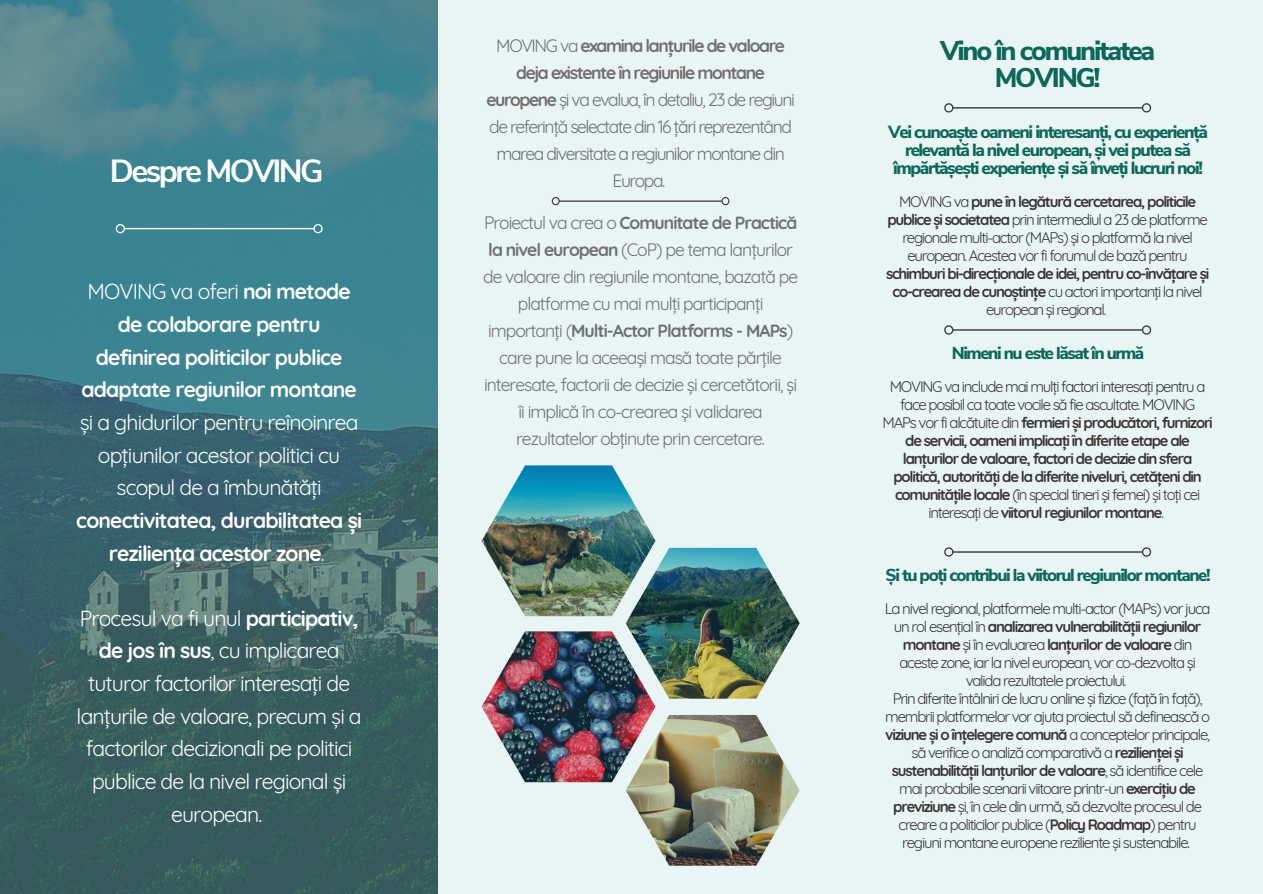
<style>
.page{position:relative;width:1263px;height:894px;background:#fff}
.page>*{position:absolute;margin:0;border:0;box-sizing:border-box;transform-origin:0 0}
.t1{font:700 31.95px "Nunito Sans";letter-spacing:-.08em;color:#fff}
.t2{font:800 27px/27px "Nunito Sans";letter-spacing:-.08em;color:#0d6759;text-align:center}
.t3{font:700 21.15px/32.5px "Quicksand";letter-spacing:-.04em;color:#fff;text-align:center}
.t4{font:21.15px/32.5px "Quicksand";letter-spacing:-.04em;color:#fff;text-align:center}
.t5{font:17.55px/27px "Quicksand";letter-spacing:-.055em;color:#70706d;text-align:center}
.t6{font:17.55px/27px "Quicksand";letter-spacing:-.08em;color:#70706d;text-align:center}
.t7{font:800 17.55px/18px "Nunito Sans";letter-spacing:-.08em;color:#0d6759;text-align:center}
.t8{font:800 17.25px "Nunito Sans";letter-spacing:-.08em;color:#0d6759}
.t9{font:15px/18px "Quicksand";letter-spacing:-.08em;color:#393533;text-align:center}
.t10{font:700 15px/18px "Quicksand";letter-spacing:-.08em;color:#393533;text-align:center}
.s1{font-weight:400}
.s2{font-weight:700}
</style>
<div class="page">
<img style="left:0;top:0;width:438px;height:893px">
<div style="left:438px;top:0;width:825px;height:893px;background:#e9f5f5"></div>
<svg style="left:116px;top:224px;width:207px;height:9px;background:#5b99a4"></svg>
<img style="left:481px;top:465px;width:174px;height:151px">
<img style="left:481px;top:631px;width:174px;height:151px">
<img style="left:626px;top:547px;width:174px;height:151px">
<img style="left:626px;top:714px;width:174px;height:151px">
<svg style="left:944px;top:103px;width:207px;height:9px"></svg>
<svg style="left:944px;top:325px;width:207px;height:9px"></svg>
<svg style="left:944px;top:547px;width:207px;height:9px"></svg>
<svg style="left:552px;top:197px;width:177px;height:8px"></svg>
<p class="t1" style="left:110px;top:150px;width:215px">Despre MOVING</p>
<p class="t3" style="left:76px;top:275px;width:287px"><span class="s1">MOVING va oferi</span> noi metode de colaborare pentru definirea politicilor publice adaptate regiunilor montane <span class="s1">și a ghidurilor pentru reînoinrea opțiunilor acestor politici cu scopul de a îmbunătăți </span>conectivitatea, durabilitatea și reziliența acestor zone<span class="s1">.</span></p>
<p class="t4" style="left:77px;top:601px;width:287px">Procesul va fi unul <span class="s2">participativ, de jos în sus</span>, cu implicarea tuturor factorilor interesați de lanțurile de valoare, precum și a factorilor decizionali pe politici publice de la nivel regional și european.</p>
<p class="t6" style="left:486px;top:32px;width:310px">MOVING va <span class="s2">examina lanțurile de valoare deja existente în regiunile montane europene</span> și va evalua, în detaliu, 23 de regiuni de referință selectate din 16 țări reprezentând marea diversitate a regiunilor montane din Europa.</p>
<p class="t5" style="left:483px;top:208px;width:316px">Proiectul va crea o <span class="s2">Comunitate de Practică la nivel european</span> (CoP) pe tema lanțurilor de valoare din regiunile montane, bazată pe platforme cu mai mulți participanți importanți (<span class="s2">Multi-Actor Platforms - MAPs</span>) care pune la aceeași masă toate părțile interesate, factorii de decizie și cercetătorii, și îi implică în co-crearea și validarea rezultatelor obținute prin cercetare.</p>
<p class="t2" style="left:940px;top:37px;width:217px">Vino în comunitatea<br>MOVING!</p>
<p class="t7" style="left:888px;top:123px;width:321px">Vei cunoaște oameni interesanți, cu experiență relevantă la nivel european, și vei putea să împărtășești experiențe și să înveți lucruri noi!</p>
<p class="t9" style="left:886px;top:192px;width:325px">MOVING va <span class="s2">pune în legătură cercetarea, politicile publice și societatea</span> prin intermediul a 23 de platforme regionale multi-actor (MAPs) și o platformă la nivel european. Acestea vor fi forumul de bază pentru <span class="s2">schimburi bi-direcționale de idei, pentru co-învățare și co-crearea de cunoștințe</span> cu actori importanți la nivel european și regional.</p>
<p class="t8" style="left:952px;top:342px;width:194px">Nimeni nu este lăsat în urmă</p>
<p class="t10" style="left:882px;top:377px;width:332px"><span class="s1">MOVING va include mai mulți factori interesați pentru a face posibil ca toate vocile să fie ascultate. MOVING MAPs vor fi alcătuite din</span> fermieri și producători, furnizori de servicii, oameni implicați în diferite etape ale lanțurilor de valoare, factori de decizie din sfera politică, autorități de la diferite niveluri, cetățeni din comunitățile locale <span class="s1">(în special tineri și femei) și toți cei interesați de</span> viitorul regiunilor montane<span class="s1">.</span></p>
<p class="t8" style="left:885px;top:563px;width:326px">Și tu poți contribui la viitorul regiunilor montane!</p>
<p class="t9" style="left:885px;top:599px;width:327px">La nivel regional, platformele multi-actor (MAPs) vor juca un rol esențial în <span class="s2">analizarea vulnerabilității regiunilor montane</span> și în evaluarea <span class="s2">lanțurilor de valoare</span> din aceste zone, iar la nivel european, vor co-dezvolta și valida rezultatele proiectului.</p>
<p class="t9" style="left:885px;top:689px;width:326px">Prin diferite întâlniri de lucru online și fizice (față în față), membrii platformelor vor ajuta proiectul să definească o <span class="s2">viziune și o înțelegere comună</span> a conceptelor principale, să verifice o analiză comparativă a <span class="s2">rezilienței și sustenabilității lanțurilor de valoare</span>, să identifice cele mai probabile scenarii viitoare printr-un <span class="s2">exercițiu de previziune</span> și, în cele din urmă, să dezvolte procesul de creare a politicilor publice (<span class="s2">Policy Roadmap</span>) pentru regiuni montane europene reziliente și sustenabile.</p>
</div>
